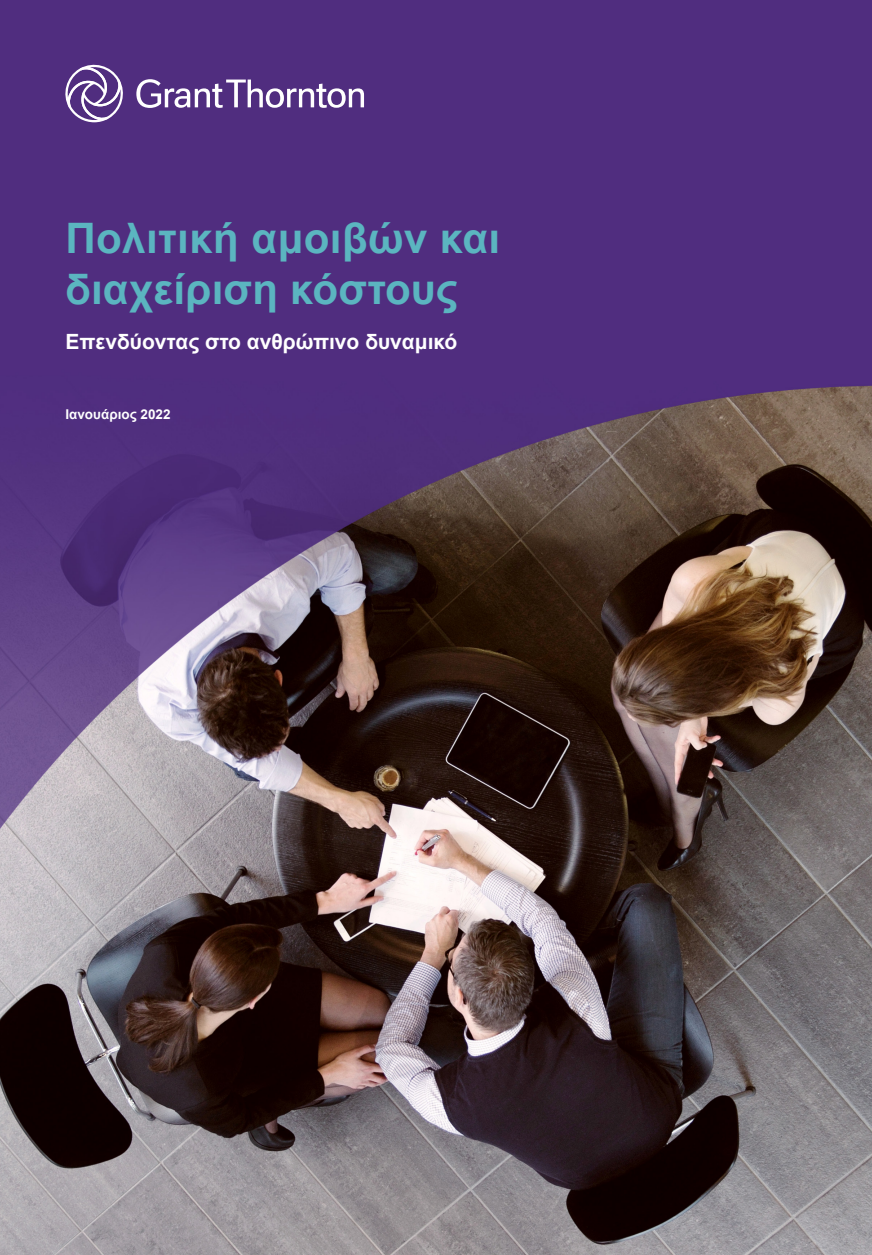
<style>
.page{position:relative;width:872px;height:1255px;background:#fff}
.page>*{position:absolute;margin:0;border:0;box-sizing:border-box;transform-origin:0 0}
.t1{font:700 42px/50.4px "Arial";letter-spacing:.005em;color:#5bb5c0}
.t2{font:700 21px "Arial";color:#fff}
.t3{font:700 13.5px "Arial";color:#fff}
</style>
<div class="page">
<img style="left:0;top:0;width:872px;height:1254px">
<svg style="left:136px;top:79px;width:228px;height:29px"></svg>
<svg style="left:61px;top:61px;width:66px;height:61px"></svg>
<p class="t1" style="left:65px;top:214px;width:436px">Πολιτική αμοιβών και διαχείριση κόστους</p>
<p class="t2" style="left:65px;top:327px;width:393px">Επενδύοντας στο ανθρώπινο δυναμικό</p>
<p class="t3" style="left:65px;top:405px;width:107px">Ιανουάριος 2022</p>
</div>
